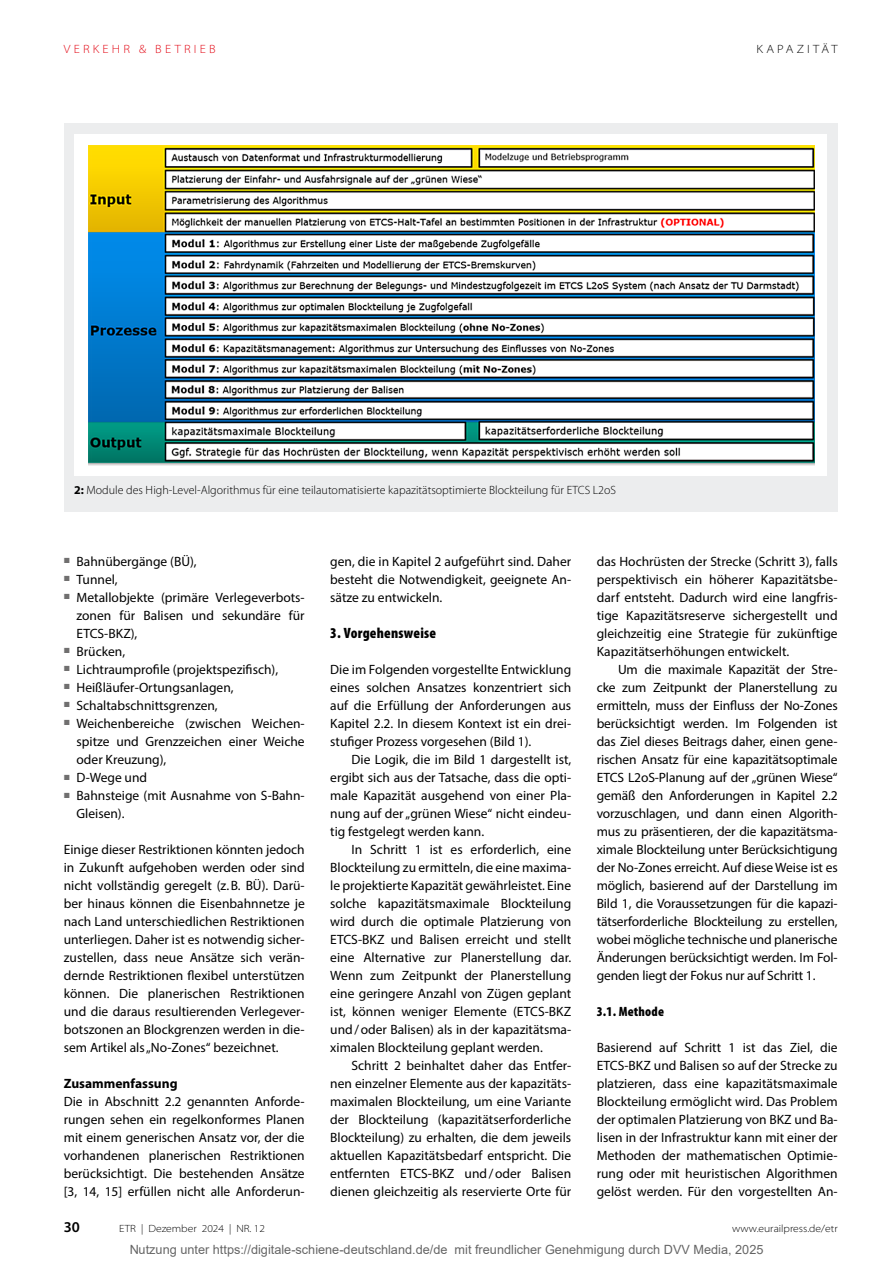
<style>
.page{position:relative;width:893px;height:1263px;background:#fff}
.page>*{position:absolute;margin:0;border:0;box-sizing:border-box;transform-origin:0 0}
.t1{font:900 condensed 15px "Myriad Pro";letter-spacing:.015em;color:#000}
.t2{font:600 15px "Myriad Pro";color:#000}
.t3{font:13.5px/18px "Myriad Pro";color:#000;text-align:justify}
.t4{font:700 13.5px "Myriad Pro";color:#000}
.t5{font:900 condensed 13.5px "Myriad Pro";letter-spacing:.015em;color:#000}
.t6{font:12.75px "Arial";color:rgb(0 0 0/.61)}
.t7{font:300 12px "Myriad Pro";color:#000}
.t8{font:300 semi-expanded 12px "Myriad Pro";letter-spacing:.27em;color:#e30613}
.t9{font:300 semi-expanded 12px "Myriad Pro";letter-spacing:.27em;color:#000}
.t10{font:300 semi-expanded 10.5px "Myriad Pro";color:#000}
.s1{font-weight:700}
</style>
<div class="page">
<div style="left:64px;top:123px;width:774px;height:389px;background:#ecedee"></div>
<div style="left:74px;top:134px;width:752px;height:342px;background:#fff"></div>
<img style="left:89px;top:145px;width:725px;height:321px">
<p class="t8" style="left:64px;top:42px;width:153px">VERKEHR &amp; BETRIEB</p>
<p class="t9" style="left:756px;top:42px;width:83px">KAPAZITÄT</p>
<p class="t7" style="left:74px;top:483px;width:543px"><span class="s1">2:</span> Module des High-Level-Algorithmus für eine teilautomatisierte kapazitätsoptimierte Blockteilung für ETCS L2oS</p>
<p class="t3" style="left:64px;top:552px;width:134px"><sup>◼</sup> Bahnübergänge (BÜ),</p>
<p class="t3" style="left:64px;top:570px;width:55px"><sup>◼</sup> Tunnel,</p>
<p class="t3" style="left:64px;top:588px;width:242px"><sup>◼</sup> Metallobjekte (primäre Verlegeverbots-</p>
<p class="t3" style="left:77px;top:606px;width:230px">zonen für Balisen und sekundäre für</p>
<p class="t3" style="left:77px;top:624px;width:62px">ETCS-BKZ),</p>
<p class="t3" style="left:64px;top:642px;width:63px"><sup>◼</sup> Brücken,</p>
<p class="t3" style="left:64px;top:660px;width:216px"><sup>◼</sup> Lichtraumprofile (projektspezifisch),</p>
<p class="t3" style="left:64px;top:678px;width:171px"><sup>◼</sup> Heißläufer-Ortungsanlagen,</p>
<p class="t3" style="left:64px;top:696px;width:155px"><sup>◼</sup> Schaltabschnittsgrenzen,</p>
<p class="t3" style="left:64px;top:714px;width:242px"><sup>◼</sup> Weichenbereiche (zwischen Weichen-</p>
<p class="t3" style="left:77px;top:732px;width:230px">spitze und Grenzzeichen einer Weiche</p>
<p class="t3" style="left:77px;top:750px;width:91px">oder Kreuzung),</p>
<p class="t3" style="left:64px;top:768px;width:85px"><sup>◼</sup> D-Wege und</p>
<p class="t3" style="left:64px;top:786px;width:242px"><sup>◼</sup> Bahnsteige (mit Ausnahme von S-Bahn-</p>
<p class="t3" style="left:77px;top:804px;width:50px">Gleisen).</p>
<p class="t3" style="left:64px;top:840px;width:242px">Einige dieser Restriktionen könnten jedoch in Zukunft aufgehoben werden oder sind nicht vollständig geregelt (z.B. BÜ). Darü&shy;ber hinaus können die Eisenbahnnetze je nach Land unterschiedlichen Restriktionen unterliegen. Daher ist es notwendig sicher&shy;zustellen, dass neue Ansätze sich verän&shy;dernde Restriktionen flexibel unterstützen können. Die planerischen Restriktionen und die daraus resultierenden Verlegever&shy;botszonen an Blockgrenzen werden in die&shy;sem Artikel als „No-Zones“ bezeichnet.</p>
<p class="t4" style="left:64px;top:1074px;width:115px">Zusammenfassung</p>
<p class="t3" style="left:64px;top:1092px;width:242px">Die in Abschnitt 2.2 genannten Anforde&shy;rungen sehen ein regelkonformes Planen mit einem generischen Ansatz vor, der die vorhandenen planerischen Restriktionen berücksichtigt. Die bestehenden Ansätze [3, 14, 15] erfüllen nicht alle Anforderun-</p>
<p class="t3" style="left:330px;top:552px;width:242px">gen, die in Kapitel 2 aufgeführt sind. Daher besteht die Notwendigkeit, geeignete An&shy;sätze zu entwickeln.</p>
<p class="t1" style="left:330px;top:624px;width:107px">3. Vorgehensweise</p>
<p class="t3" style="left:330px;top:660px;width:242px">Die im Folgenden vorgestellte Entwicklung eines solchen Ansatzes konzentriert sich auf die Erfüllung der Anforderungen aus Kapitel 2.2. In diesem Kontext ist ein drei&shy;stufiger Prozess vorgesehen (Bild 1).</p>
<p class="t3" style="left:330px;top:750px;width:242px;text-indent:21px">Die Logik, die im Bild 1 dargestellt ist, ergibt sich aus der Tatsache, dass die opti&shy;male Kapazität ausgehend von einer Pla&shy;nung auf der „grünen Wiese“ nicht eindeu&shy;tig festgelegt werden kann.</p>
<p class="t3" style="left:330px;top:840px;width:242px;text-indent:21px">In Schritt 1 ist es erforderlich, eine Blockteilung zu ermitteln, die eine maxima&shy;le projektierte Kapazität gewährleistet. Eine solche kapazitätsmaximale Blockteilung wird durch die optimale Platzierung von ETCS-BKZ und Balisen erreicht und stellt eine Alternative zur Planerstellung dar.<br>Wenn zum Zeitpunkt der Planerstellung eine geringere Anzahl von Zügen geplant ist, können weniger Elemente (ETCS-BKZ und/oder Balisen) als in der kapazitätsma&shy;ximalen Blockteilung geplant werden.</p>
<p class="t3" style="left:330px;top:1056px;width:242px;text-indent:21px">Schritt 2 beinhaltet daher das Entfer&shy;nen einzelner Elemente aus der kapazitäts&shy;maximalen Blockteilung, um eine Variante der Blockteilung (kapazitätserforderliche Blockteilung) zu erhalten, die dem jeweils aktuellen Kapazitätsbedarf entspricht. Die entfernten ETCS-BKZ und/oder Balisen dienen gleichzeitig als reservierte Orte für</p>
<p class="t3" style="left:597px;top:552px;width:242px">das Hochrüsten der Strecke (Schritt 3), falls perspektivisch ein höherer Kapazitätsbe&shy;darf entsteht. Dadurch wird eine langfris&shy;tige Kapazitätsreserve sichergestellt und gleichzeitig eine Strategie für zukünftige Kapazitätserhöhungen entwickelt.</p>
<p class="t3" style="left:597px;top:660px;width:242px;text-indent:21px">Um die maximale Kapazität der Stre&shy;cke zum Zeitpunkt der Planerstellung zu ermitteln, muss der Einfluss der No-Zones berücksichtigt werden. Im Folgenden ist das Ziel dieses Beitrags daher, einen gene&shy;rischen Ansatz für eine kapazitätsoptimale ETCS L2oS-Planung auf der „grünen Wiese“ gemäß den Anforderungen in Kapitel 2.2 vorzuschlagen, und dann einen Algorith&shy;mus zu präsentieren, der die kapazitätsma&shy;ximale Blockteilung unter Berücksichtigung der No-Zones erreicht. Auf diese Weise ist es möglich, basierend auf der Darstellung im Bild 1, die Voraussetzungen für die kapazi&shy;tätserforderliche Blockteilung zu erstellen, wobei mögliche technische und planerische Änderungen berücksichtigt werden. Im Fol&shy;genden liegt der Fokus nur auf Schritt 1.</p>
<p class="t5" style="left:597px;top:1003px;width:69px">3.1. Methode</p>
<p class="t3" style="left:597px;top:1038px;width:242px">Basierend auf Schritt 1 ist das Ziel, die ETCS-BKZ und Balisen so auf der Strecke zu platzieren, dass eine kapazitätsmaximale Blockteilung ermöglicht wird. Das Problem der optimalen Platzierung von BKZ und Ba&shy;lisen in der Infrastruktur kann mit einer der Methoden der mathematischen Optimie&shy;rung oder mit heuristischen Algorithmen gelöst werden. Für den vorgestellten An-</p>
<p class="t2" style="left:64px;top:1217px;width:18px">30</p>
<p class="t10" style="left:119px;top:1222px;width:147px">ETR | Dezember 2024 | NR. 12</p>
<p class="t10" style="left:732px;top:1222px;width:107px">www.eurailpress.de/etr</p>
<p class="t6" style="left:129px;top:1241px;width:635px">Nutzung unter https://digitale-schiene-deutschland.de/de mit freundlicher Genehmigung durch DVV Media, 2025</p>
</div>
